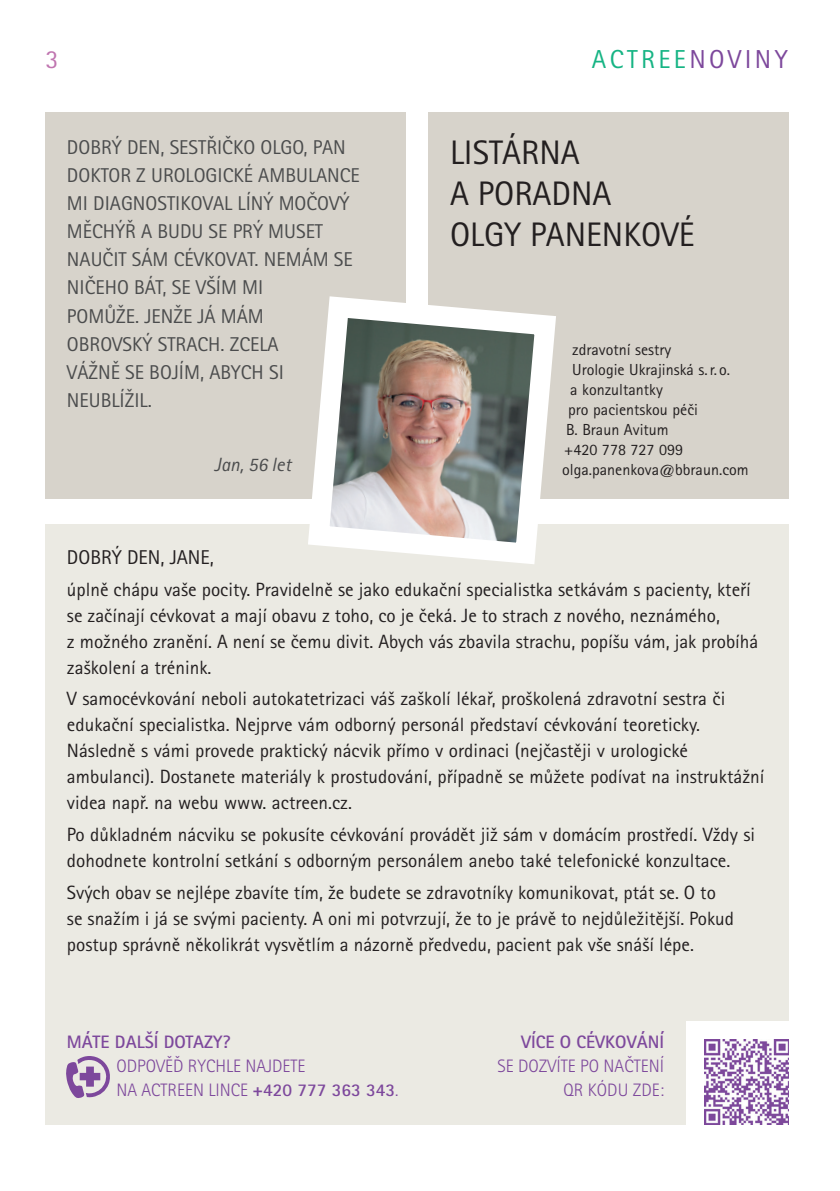
<style>
.page{position:relative;width:840px;height:1191px;background:#fff}
.page>*{position:absolute;margin:0;border:0;box-sizing:border-box;transform-origin:0 0}
.t1{font:34px/40.8px "Rotis Sans Serif Pro";color:#231f20}
.t2{font:26px "Rotis Sans Serif Pro";letter-spacing:.13em;color:#16b484}
.t3{font:26px "Rotis Sans Serif Pro";color:#c075b0}
.t4{font:20px/28px "Rotis Sans Serif Pro";color:#4b4c4d}
.t5{font:20px "Rotis Sans Serif Pro";color:#231f20}
.t6{font:19.2px/26px "Rotis Sans Serif Pro";color:#231f20}
.t7{font:italic 19.2px "Rotis Sans Serif Pro";color:#4b4c4d}
.t8{font:300 18px/24px "Rotis Sans Serif Pro";color:#7d489c;text-align:right}
.t9{font:700 18px "Rotis Sans Serif Pro";color:#7d489c}
.t10{font:16px "Rotis Sans Serif Pro";color:#231f20}
.s1{color:#7d489c}
.s2{font-weight:700}
</style>
<div class="page">
<div style="left:45px;top:524px;width:743px;height:600px;background:#ebeae3"></div>
<div style="left:685px;top:1021px;width:121px;height:123px;background:#fff"></div>
<div style="left:45px;top:112px;width:360px;height:387px;background:#d7d3cb"></div>
<div style="left:428px;top:112px;width:360px;height:387px;background:#d7d3cb"></div>
<svg style="left:308px;top:285px;width:248px;height:279px"></svg>
<img style="left:704px;top:1039px;width:84px;height:85px">
<svg style="left:66px;top:1056px;width:44px;height:42px"></svg>
<h2 class="t3" style="left:45px;top:44px;width:14px">3</h2>
<h2 class="t2" style="left:591px;top:44px;width:197px">ACTREE<span class="s1">NOVINY</span></h2>
<p class="t4" style="left:67px;top:134px;width:294px">DOBRÝ DEN, SESTŘIČKO OLGO, PAN<br>DOKTOR Z UROLOGICKÉ AMBULANCE<br>MI DIAGNOSTIKOVAL LÍNÝ MOČOVÝ<br>MĚCHÝŘ A BUDU SE PRÝ MUSET<br>NAUČIT SÁM CÉVKOVAT. NEMÁM SE<br>NIČEHO BÁT, SE VŠÍM MI<br>POMŮŽE. JENŽE JÁ MÁM<br>OBROVSKÝ STRACH. ZCELA<br>VÁŽNĚ SE BOJÍM, ABYCH SI<br>NEUBLÍŽIL.</p>
<p class="t7" style="left:214px;top:453px;width:78px">Jan, 56 let</p>
<h1 class="t1" style="left:450px;top:133px;width:246px">LISTÁRNA<br>A PORADNA<br>OLGY PANENKOVÉ</h1>
<p class="t10" style="left:572px;top:340px;width:101px">zdravotní sestry</p>
<p class="t10" style="left:572px;top:360px;width:159px">Urologie Ukrajinská s. r. o.</p>
<p class="t10" style="left:570px;top:380px;width:94px">a konzultantky</p>
<p class="t10" style="left:568px;top:400px;width:131px">pro pacientskou péči</p>
<p class="t10" style="left:566px;top:420px;width:104px">B. Braun Avitum</p>
<p class="t10" style="left:564px;top:440px;width:120px">+420 778 727 099</p>
<p class="t10" style="left:562px;top:460px;width:188px">olga.panenkova@bbraun.com</p>
<p class="t5" style="left:67px;top:545px;width:148px">DOBRÝ DEN, JANE,</p>
<p class="t6" style="left:67px;top:576px;width:692px">úplně chápu vaše pocity. Pravidelně se jako edukační specialistka setkávám s pacienty, kteří se začínají cévkovat a mají obavu z toho, co je čeká. Je to strach z nového, neznámého,<br>z možného zranění. A není se čemu divit. Abych vás zbavila strachu, popíšu vám, jak probíhá zaškolení a trénink.</p>
<p class="t6" style="left:67px;top:686px;width:698px">V samocévkování neboli autokatetrizaci váš zaškolí lékař, proškolená zdravotní sestra či edukační specialistka. Nejprve vám odborný personál představí cévkování teoreticky.<br>Následně s vámi provede praktický nácvik přímo v ordinaci (nejčastěji v urologické ambulanci). Dostanete materiály k prostudování, případně se můžete podívat na instruktážní videa např. na webu www. actreen.cz.</p>
<p class="t6" style="left:67px;top:821px;width:689px">Po důkladném nácviku se pokusíte cévkování provádět již sám v domácím prostředí. Vždy si dohodnete kontrolní setkání s odborným personálem anebo také telefonické konzultace.</p>
<p class="t6" style="left:67px;top:879px;width:668px">Svých obav se nejlépe zbavíte tím, že budete se zdravotníky komunikovat, ptát se. O to se snažím i já se svými pacienty. A oni mi potvrzují, že to je právě to nejdůležitější. Pokud postup správně několikrát vysvětlím a názorně předvedu, pacient pak vše snáší lépe.</p>
<p class="t9" style="left:67px;top:1030px;width:165px">MÁTE DALŠÍ DOTAZY?</p>
<p class="t8" style="left:116px;top:1054px;width:283px;text-align:left">ODPOVĚĎ RYCHLE NAJDETE<br>NA ACTREEN LINCE <span class="s2">+420 777 363 343</span>.</p>
<p class="t9" style="left:521px;top:1030px;width:144px">VÍCE O CÉVKOVÁNÍ</p>
<p class="t8" style="left:497px;top:1054px;width:168px">SE DOZVÍTE PO NAČTENÍ<br>QR KÓDU ZDE:</p>
</div>
